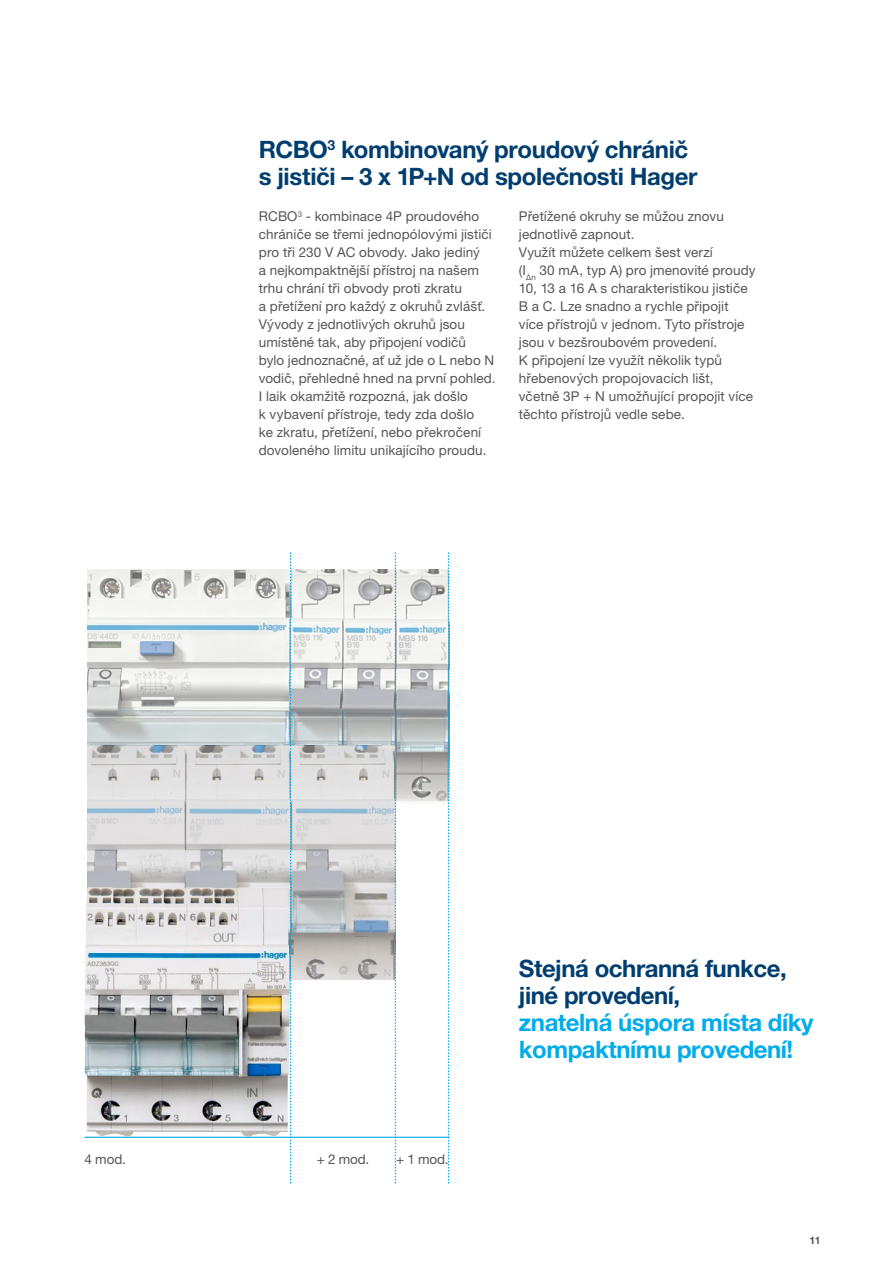
<style>
.page{position:relative;width:893px;height:1263px;background:#fff}
.page>*{position:absolute;margin:0;border:0;box-sizing:border-box;transform-origin:0 0}
.hager_Headline_16pt_18pt_bold{font:700 24px/27px "Helvetica Neue LTW1 G";letter-spacing:-.015em;color:#003e6f}
.hager_Intro_Quotation_16pt_18pt_bold{font:700 24px/27px "Helvetica Neue LTW1 G";letter-spacing:-.02em;color:#00ace9}
.hager_Intro_Quotation_16pt_18pt_bold-2{font:700 24px "Helvetica Neue LTW1 G";letter-spacing:-.02em;color:#003e6f}
.hager_Copy_text_9pt_12pt_roman{font:13.5px/18px "Helvetica Neue LTW1 G";letter-spacing:.01em;color:#565655}
.t1{font:700 10.5px "Helvetica Neue LTW1 G";color:#565655}
</style>
<div class="page">
<img style="left:87px;top:570px;width:361px;height:233px">
<img style="left:87px;top:745px;width:308px;height:234px">
<img style="left:84px;top:887px;width:206px;height:250px">
<svg style="left:290px;top:552px;width:1px;height:632px"></svg>
<svg style="left:395px;top:552px;width:1px;height:632px"></svg>
<svg style="left:448px;top:552px;width:1px;height:632px"></svg>
<hr style="left:85px;top:1137px;width:365px;height:1px;background:#00ace9">
<p class="hager_Headline_16pt_18pt_bold" style="left:259px;top:136px;width:440px">RCBO<sup>3</sup> kombinovaný proudový chránič s jističi – 3 x 1P+N od společnosti Hager</p>
<p class="hager_Copy_text_9pt_12pt_roman" style="left:259px;top:207px;width:235px">RCBO<sup>3</sup> - kombinace 4P proudového chrániče se třemi jednopólovými jističi pro tři 230 V AC obvody. Jako jediný<br>a nejkompaktnější přístroj na našem trhu chrání tři obvody proti zkratu<br>a přetížení pro každý z okruhů zvlášť.</p>
<p class="hager_Copy_text_9pt_12pt_roman" style="left:259px;top:315px;width:238px">Vývody z jednotlivých okruhů jsou umístěné tak, aby připojení vodičů<br>bylo jednoznačné, ať už jde o L nebo N vodič, přehledné hned na první pohled.</p>
<p class="hager_Copy_text_9pt_12pt_roman" style="left:259px;top:387px;width:229px">I laik okamžitě rozpozná, jak došlo<br>k vybavení přístroje, tedy zda došlo ke zkratu, přetížení, nebo překročení dovoleného limitu unikajícího proudu.</p>
<p class="hager_Copy_text_9pt_12pt_roman" style="left:519px;top:207px;width:206px">Přetížené okruhy se můžou znovu jednotlivě zapnout.</p>
<p class="hager_Copy_text_9pt_12pt_roman" style="left:519px;top:243px;width:195px">Využít můžete celkem šest verzí</p>
<p class="hager_Copy_text_9pt_12pt_roman" style="left:519px;top:261px;width:238px">(I<sub>Δn</sub> 30 mA, typ A) pro jmenovité proudy 10, 13 a 16 A s charakteristikou jističe B a C. Lze snadno a rychle připojit více přístrojů v jednom. Tyto přístroje jsou v bezšroubovém provedení.<br>K připojení lze využít několik typů hřebenových propojovacích lišt, včetně 3P + N umožňující propojit více těchto přístrojů vedle sebe.</p>
<p class="hager_Copy_text_9pt_12pt_roman" style="left:85px;top:1150px;width:43px">4 mod.</p>
<p class="hager_Copy_text_9pt_12pt_roman" style="left:317px;top:1150px;width:54px">+ 2 mod.</p>
<p class="hager_Copy_text_9pt_12pt_roman" style="left:396px;top:1150px;width:54px">+ 1 mod.</p>
<p class="hager_Intro_Quotation_16pt_18pt_bold-2" style="left:519px;top:954px;width:269px">Stejná ochranná funkce,</p>
<p class="hager_Intro_Quotation_16pt_18pt_bold-2" style="left:519px;top:981px;width:163px">jiné provedení,</p>
<p class="hager_Intro_Quotation_16pt_18pt_bold" style="left:519px;top:1009px;width:296px">znatelná úspora místa díky kompaktnímu provedení!</p>
<p class="t1" style="left:810px;top:1233px;width:13px">11</p>
</div>
